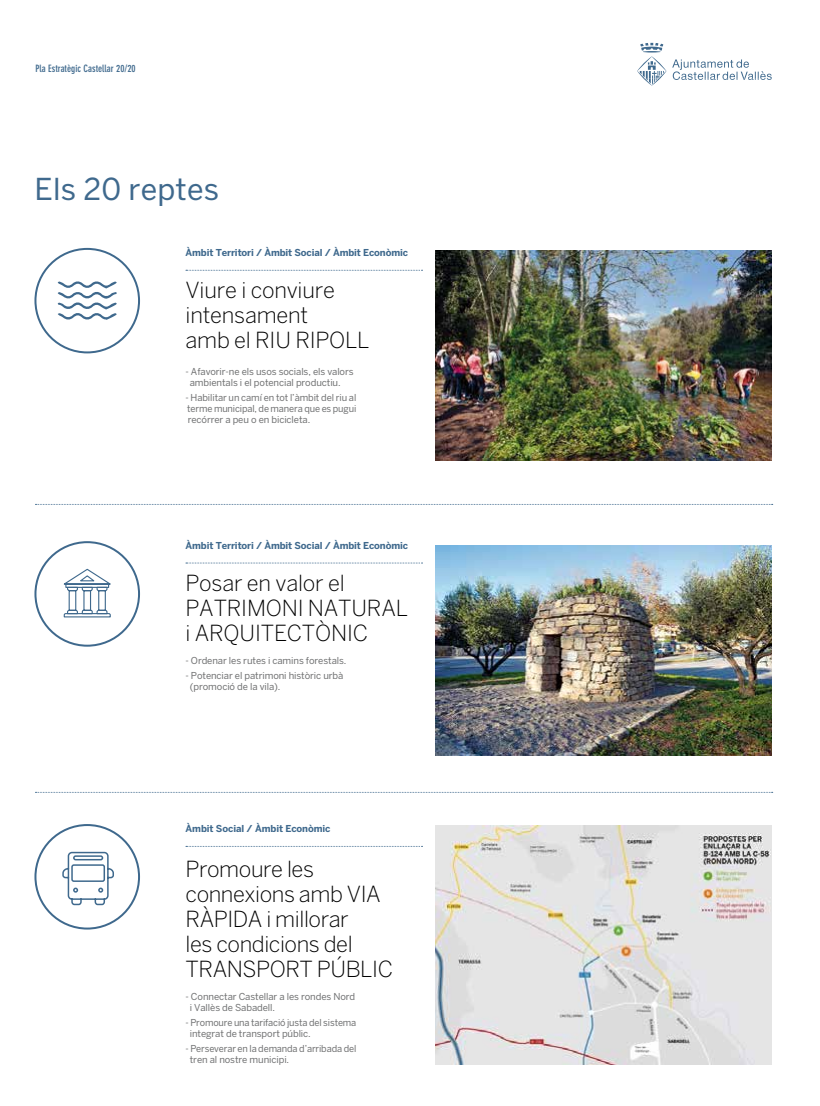
<style>
.page{position:relative;width:820px;height:1106px;background:#fff}
.page>*{position:absolute;margin:0;border:0;box-sizing:border-box;transform-origin:0 0}
.t1{font:30px "Benton Sans";letter-spacing:.005em;color:#3f698d}
.t2{font:300 22px/25px "Benton Sans";letter-spacing:-.02em;color:#000}
.t3{font:700 condensed 10px "DIN Neuzeit Grotesk";letter-spacing:.005em;color:#3f698d}
.t4{font:9.5px/11px "Benton Sans";letter-spacing:-.01em;color:#707172}
.t5{font:700 9.5px "Benton Sans";letter-spacing:-.01em;color:#3f698d}
</style>
<div class="page">
<svg style="left:637px;top:43px;width:134px;height:43px"></svg>
<svg style="left:35px;top:504px;width:737px;height:1px"></svg>
<svg style="left:186px;top:562px;width:236px;height:1px"></svg>
<svg style="left:186px;top:846px;width:236px;height:1px"></svg>
<svg style="left:35px;top:792px;width:737px;height:1px"></svg>
<img style="left:435px;top:545px;width:336px;height:210px">
<img style="left:435px;top:825px;width:336px;height:239px">
<svg style="left:186px;top:270px;width:236px;height:1px"></svg>
<img style="left:435px;top:251px;width:336px;height:210px">
<div style="left:34px;top:824px;width:106px;height:105px;border:2px solid #3f698d;border-radius:50%"></div>
<svg style="left:62px;top:851px;width:52px;height:55px"></svg>
<div style="left:34px;top:541px;width:106px;height:105px;border:2px solid #3f698d;border-radius:50%"></div>
<svg style="left:63px;top:568px;width:48px;height:50px"></svg>
<div style="left:34px;top:248px;width:106px;height:105px;border:2px solid #3f698d;border-radius:50%"></div>
<svg style="left:58px;top:281px;width:59px;height:39px"></svg>
<p class="t3" style="left:35px;top:62px;width:102px">Pla Estratègic Castellar 20/20</p>
<h1 class="t1" style="left:35px;top:172px;width:186px">Els 20 reptes</h1>
<p class="t5" style="left:185px;top:247px;width:224px">Àmbit Territori / Àmbit Social / Àmbit Econòmic</p>
<h2 class="t2" style="left:185px;top:277px;width:185px">Viure i conviure intensament<br>amb el RIU RI POLL</h2>
<p class="t4" style="left:190px;top:366px;width:165px;text-indent:-4px">- Afavorir-ne els usos socials, els valors ambientals i el potencial productiu.</p>
<p class="t4" style="left:185px;top:392px;width:172px;text-align:justify">- Habilitar un camí en tot l’àmbit del riu al terme municipal, de manera que es pugui recórrer a peu o en bicicleta.</p>
<p class="t5" style="left:185px;top:540px;width:224px">Àmbit Territori / Àmbit Social / Àmbit Econòmic</p>
<h2 class="t2" style="left:185px;top:570px;width:224px">Posar en valor el<br>PATRI MONI NATU RAL i ARQUITECTÒNI C</h2>
<p class="t4" style="left:185px;top:655px;width:162px">- Ordenar les rutes i camins forestals.</p>
<p class="t4" style="left:190px;top:670px;width:155px;text-indent:-4px">- Potenciar el patrimoni històric urbà (promoció de la vila).</p>
<p class="t5" style="left:185px;top:823px;width:146px">Àmbit Social / Àmbit Econòmic</p>
<h2 class="t2" style="left:185px;top:856px;width:209px">Promoure les connexions amb VIA<br>RÀPI DA i millorar<br>les condicions del<br>TRANSPORT PÚBLIC</h2>
<p class="t4" style="left:190px;top:991px;width:167px;text-indent:-4px">- Connectar Castellar a les rondes Nord i Vallès de Sabadell.</p>
<p class="t4" style="left:190px;top:1017px;width:168px;text-indent:-4px">- Promoure una tarifació justa del sistema integrat de transport públic.</p>
<p class="t4" style="left:190px;top:1043px;width:168px;text-indent:-4px">- Perseverar en la demanda d’arribada del tren al nostre municipi.</p>
</div>
